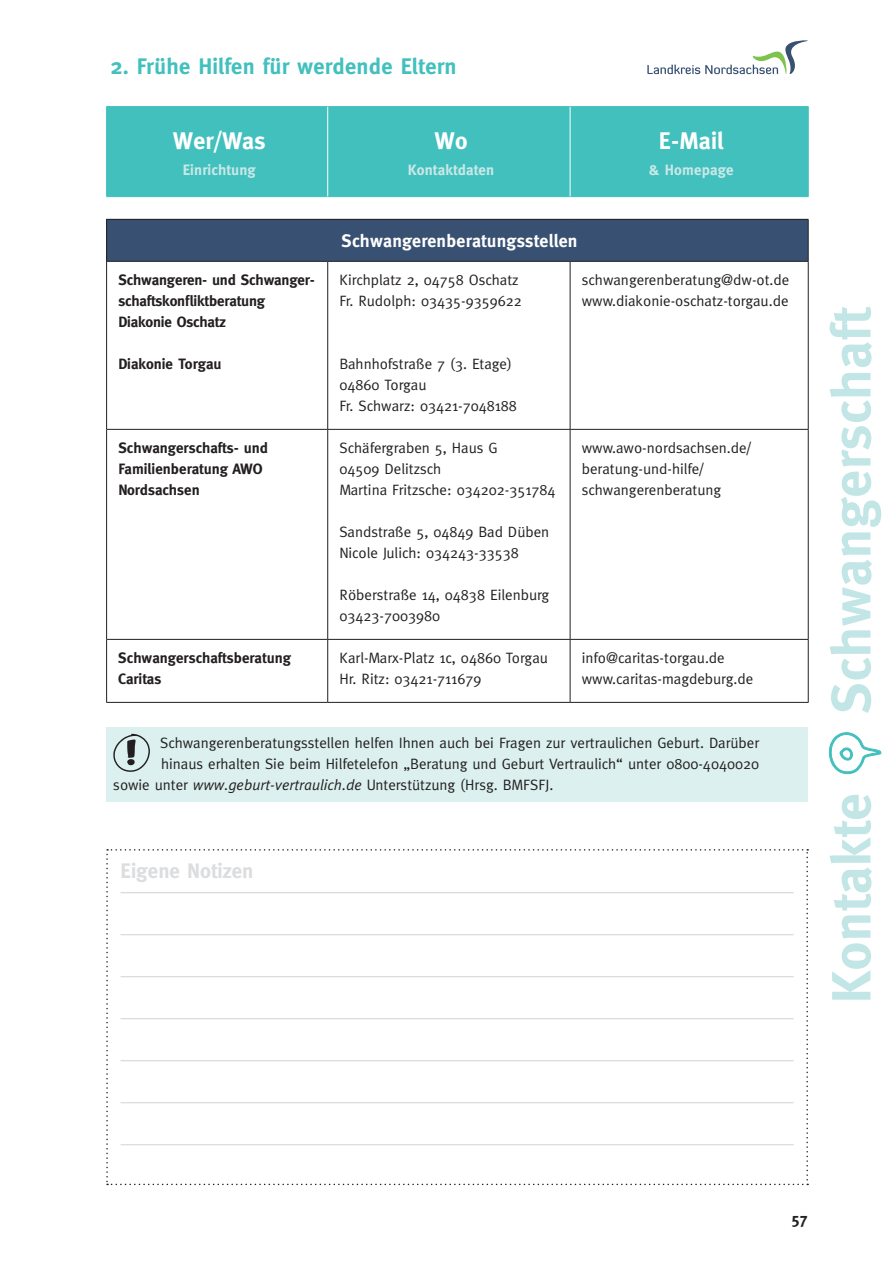
<style>
.page{position:relative;width:893px;height:1263px;background:#fff}
.page>*{position:absolute;margin:0;border:0;box-sizing:border-box;transform-origin:0 0}
.t1{font:700 55.05px "Meta";letter-spacing:.01em;color:#c2e5e5}
.t2{font:700 24px "Meta";letter-spacing:.005em;color:#fff}
.t3{font:700 22.5px "Meta";letter-spacing:.01em;color:#42c0bd}
.t4{font:700 21px "Meta";color:#dcdddf}
.t5{font:700 18px "Meta";letter-spacing:.01em;color:#fff}
.t6{font:700 15.75px "Meta";color:#231f20}
.t7{font:15px/21px "Meta";color:#231f20}
.t8{font:700 15px/21px "Meta";color:#231f20}
.t9{font:700 15px "Meta";letter-spacing:.01em;color:#cae8e8}
.s1{font-style:italic}
.s2{color:#42c0bd}
</style>
<div class="page">
<div style="left:107px;top:107px;width:701px;height:89px;background:#42c0bd"></div>
<hr style="left:106px;top:106px;width:222px;height:1px;background:#42c0bd">
<hr style="left:106px;top:107px;width:1px;height:89px;background:#42c0bd">
<hr style="left:328px;top:106px;width:242px;height:1px;background:#42c0bd">
<hr style="left:570px;top:106px;width:238px;height:1px;background:#42c0bd">
<hr style="left:808px;top:107px;width:1px;height:89px;background:#42c0bd">
<hr style="left:106px;top:196px;width:222px;height:1px;background:#42c0bd">
<hr style="left:328px;top:196px;width:242px;height:1px;background:#42c0bd">
<hr style="left:570px;top:196px;width:238px;height:1px;background:#42c0bd">
<hr style="left:327px;top:107px;width:1px;height:89px;background:#fff">
<hr style="left:570px;top:107px;width:1px;height:89px;background:#fff">
<svg style="left:647px;top:40px;width:161px;height:34px"></svg>
<div style="left:106px;top:728px;width:702px;height:74px;background:#dbf0ef"></div>
<div style="left:107px;top:219px;width:701px;height:42px;background:#385172"></div>
<svg style="left:107px;top:262px;width:701px;height:440px"></svg>
<hr style="left:106px;top:220px;width:1px;height:41px;background:#231f20">
<hr style="left:808px;top:220px;width:1px;height:41px;background:#231f20">
<hr style="left:106px;top:219px;width:222px;height:1px;background:#231f20">
<hr style="left:328px;top:219px;width:242px;height:1px;background:#231f20">
<hr style="left:570px;top:219px;width:238px;height:1px;background:#231f20">
<hr style="left:106px;top:261px;width:222px;height:1px;background:#231f20">
<hr style="left:106px;top:262px;width:1px;height:167px;background:#231f20">
<hr style="left:328px;top:261px;width:242px;height:1px;background:#231f20">
<hr style="left:327px;top:262px;width:1px;height:167px;background:#231f20">
<hr style="left:570px;top:261px;width:238px;height:1px;background:#231f20">
<hr style="left:570px;top:262px;width:1px;height:167px;background:#231f20">
<hr style="left:808px;top:262px;width:1px;height:167px;background:#231f20">
<hr style="left:106px;top:429px;width:222px;height:1px;background:#231f20">
<hr style="left:106px;top:430px;width:1px;height:209px;background:#231f20">
<hr style="left:328px;top:429px;width:242px;height:1px;background:#231f20">
<hr style="left:327px;top:430px;width:1px;height:209px;background:#231f20">
<hr style="left:570px;top:429px;width:238px;height:1px;background:#231f20">
<hr style="left:570px;top:430px;width:1px;height:209px;background:#231f20">
<hr style="left:808px;top:430px;width:1px;height:209px;background:#231f20">
<hr style="left:106px;top:639px;width:222px;height:1px;background:#231f20">
<hr style="left:106px;top:640px;width:1px;height:62px;background:#231f20">
<hr style="left:328px;top:639px;width:242px;height:1px;background:#231f20">
<hr style="left:327px;top:640px;width:1px;height:62px;background:#231f20">
<hr style="left:570px;top:639px;width:238px;height:1px;background:#231f20">
<hr style="left:570px;top:640px;width:1px;height:62px;background:#231f20">
<hr style="left:808px;top:640px;width:1px;height:62px;background:#231f20">
<hr style="left:106px;top:702px;width:222px;height:1px;background:#231f20">
<hr style="left:328px;top:702px;width:242px;height:1px;background:#231f20">
<hr style="left:570px;top:702px;width:238px;height:1px;background:#231f20">
<svg style="left:113px;top:734px;width:37px;height:38px"></svg>
<svg style="left:106px;top:849px;width:702px;height:336px"></svg>
<h3 class="t3" style="left:111px;top:54px;width:348px">2. Frühe Hilfen für werdende Eltern</h3>
<h2 class="t2" style="left:173px;top:127px;width:94px">Wer/Was</h2>
<p class="t9" style="left:183px;top:161px;width:75px">Einrichtung</p>
<h2 class="t2" style="left:435px;top:127px;width:34px">Wo</h2>
<p class="t9" style="left:408px;top:161px;width:88px">Kontaktdaten</p>
<p class="t5" style="left:341px;top:230px;width:238px">Schwangerenberatungsstellen</p>
<h2 class="t2" style="left:659px;top:127px;width:66px">E-Mail</h2>
<p class="t9" style="left:649px;top:161px;width:87px">&amp; Homepage</p>
<p class="t8" style="left:118px;top:269px;width:198px">Schwangeren- und Schwanger&shy;schaftskonfliktberatung<br>Diakonie Oschatz</p>
<p class="t8" style="left:118px;top:353px;width:105px">Diakonie Torgau</p>
<p class="t7" style="left:339px;top:269px;width:184px">Kirchplatz 2, 04758 Oschatz<br>Fr. Rudolph: 03435-9359622</p>
<p class="t7" style="left:339px;top:353px;width:179px">Bahnhofstraße 7 (3. Etage)<br>04860 Torgau<br>Fr. Schwarz: 03421-7048188</p>
<p class="t8" style="left:118px;top:437px;width:151px">Schwangerschafts- und<br>Familienberatung AWO<br>Nordsachsen</p>
<p class="t7" style="left:339px;top:437px;width:218px">Schäfergraben 5, Haus G<br>04509 Delitzsch<br>Martina Fritzsche: 034202-351784</p>
<p class="t7" style="left:339px;top:521px;width:211px">Sandstraße 5, 04849 Bad Düben<br>Nicole Julich: 034243-33538</p>
<p class="t7" style="left:339px;top:584px;width:211px">Röberstraße 14, 04838 Eilenburg<br>03423-7003980</p>
<p class="t7" style="left:582px;top:269px;width:209px">schwangerenberatung@dw-ot.de www.diakonie-oschatz-torgau.de</p>
<p class="t7" style="left:582px;top:437px;width:170px">www.awo-nordsachsen.de/ beratung-und-hilfe/ schwangerenberatung</p>
<p class="t8" style="left:118px;top:647px;width:174px">Schwangerschaftsberatung<br>Caritas</p>
<p class="t7" style="left:339px;top:647px;width:210px">Karl-Marx-Platz 1c, 04860 Torgau<br>Hr. Ritz: 03421-711679</p>
<p class="t7" style="left:582px;top:647px;width:173px">info@caritas-torgau.de www.caritas-magdeburg.de</p>
<p class="t7" style="left:160px;top:732px;width:601px">Schwangerenberatungsstellen helfen Ihnen auch bei Fragen zur vertraulichen Geburt. Darüber</p>
<p class="t7" style="left:161px;top:753px;width:599px">hinaus erhalten Sie beim Hilfetelefon „Beratung und Geburt Vertraulich“ unter 0800-4040020</p>
<p class="t7" style="left:113px;top:774px;width:442px">sowie unter <span class="s1">www.geburt-vertraulich.de</span> Unterstützung (Hrsg. BMFSFJ.</p>
<h3 class="t4" style="left:121px;top:859px;width:134px">Eigene Notizen</h3>
<h1 class="t1" style="left:819px;top:1003px;width:698px;rotate:-90deg">Kontakte <span class="s2">●</span> Schwangerschaft</h1>
<p class="t6" style="left:791px;top:1209px;width:18px">57</p>
</div>
